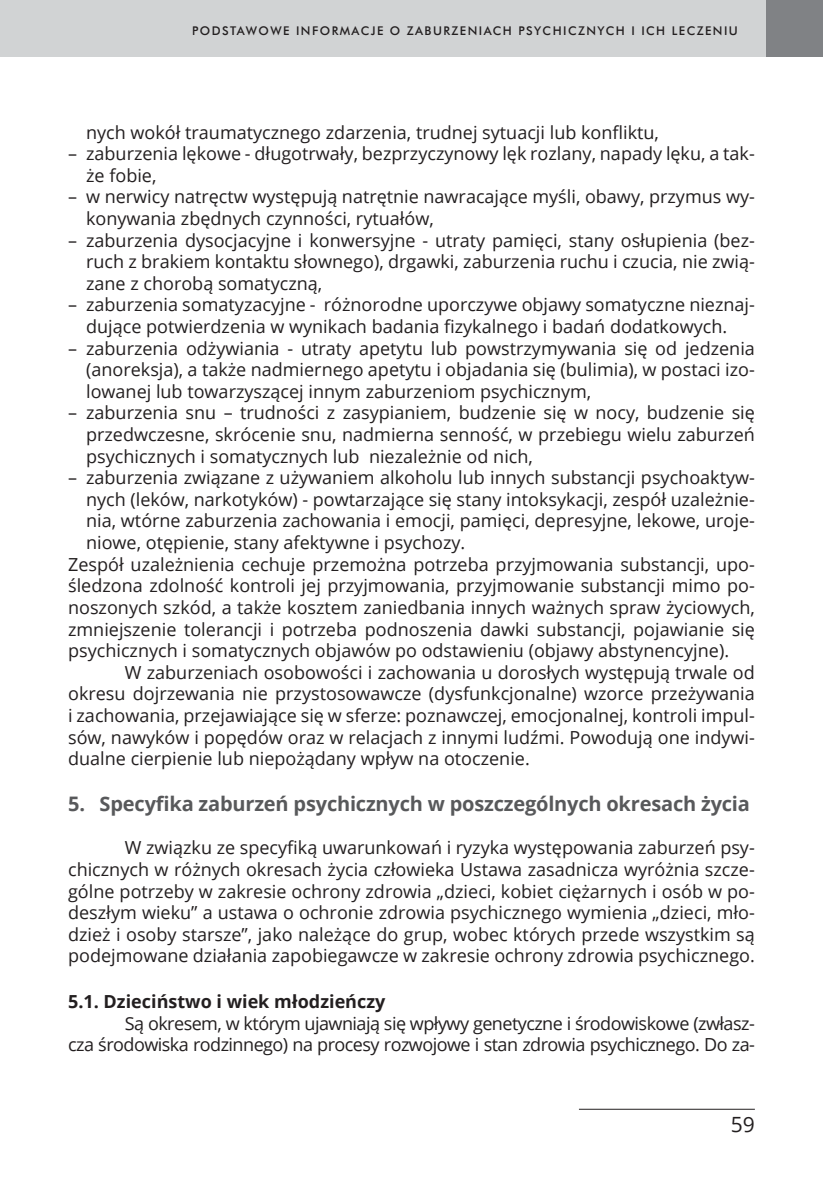
<style>
.page{position:relative;width:823px;height:1191px;background:#fff}
.page>*{position:absolute;margin:0;border:0;box-sizing:border-box;transform-origin:0 0}
.t1{font:21px "Open Sans";color:#231f20}
.t2{font:700 20px "Open Sans";letter-spacing:-.01em;color:#58595b}
.t3{font:18px/21.6px "Open Sans";color:#231f20;text-align:justify}
.t4{font:18px/21.6px "Open Sans";letter-spacing:-.03em;color:#231f20;text-align:right}
.t5{font:700 18px "Open Sans";color:#231f20}
.t6{font:12px "Futura Md EU";letter-spacing:.12em;color:#231f20}
</style>
<div class="page">
<hr style="left:578px;top:1108px;width:176px;height:1px;background:#231f20">
<div style="left:0;top:0;width:765px;height:57px;background:#d1d3d4"></div>
<div style="left:765px;top:0;width:57px;height:57px;background:#808285"></div>
<p class="t6" style="left:192px;top:23px;width:547px">PODSTAWOWE INFORMACJE O ZABURZENIACH PSYCHICZNYCH I ICH LECZENIU</p>
<p class="t3" style="left:86px;top:121px;width:574px">nych wokół traumatycznego zdarzenia, trudnej sytuacji lub konfliktu,</p>
<p class="t3" style="left:86px;top:142px;width:669px;text-indent:-18px">– zaburzenia lękowe - długotrwały, bezprzyczynowy lęk rozlany, napady lęku, a tak&shy;że fobie,</p>
<p class="t3" style="left:86px;top:186px;width:670px;text-indent:-18px">– w nerwicy natręctw występują natrętnie nawracające myśli, obawy, przymus wy&shy;konywania zbędnych czynności, rytuałów,</p>
<p class="t3" style="left:86px;top:229px;width:670px;text-indent:-18px">– zaburzenia dysocjacyjne i konwersyjne - utraty pamięci, stany osłupienia (bez&shy;ruch z brakiem kontaktu słownego), drgawki, zaburzenia ruchu i czucia, nie zwią&shy;zane z chorobą somatyczną,</p>
<p class="t3" style="left:68px;top:294px;width:688px;text-align:center">– zaburzenia somatyzacyjne - różnorodne uporczywe objawy somatyczne nieznaj&shy;dujące potwierdzenia w wynikach badania fizykalnego i badań dodatkowych.</p>
<p class="t3" style="left:86px;top:337px;width:670px;text-indent:-18px">– zaburzenia odżywiania - utraty apetytu lub powstrzymywania się od jedzenia (anoreksja), a także nadmiernego apetytu i objadania się (bulimia), w postaci izo&shy;lowanej lub towarzyszącej innym zaburzeniom psychicznym,</p>
<p class="t3" style="left:86px;top:402px;width:669px;text-indent:-18px">– zaburzenia snu – trudności z zasypianiem, budzenie się w nocy, budzenie się przedwczesne, skrócenie snu, nadmierna senność, w przebiegu wielu zaburzeń psychicznych i somatycznych lub niezależnie od nich,</p>
<p class="t3" style="left:68px;top:466px;width:688px">– zaburzenia związane z używaniem alkoholu lub innych substancji psychoaktyw-</p>
<p class="t3" style="left:86px;top:488px;width:669px">nych (leków, narkotyków) - powtarzające się stany intoksykacji, zespół uzależnie-</p>
<p class="t3" style="left:86px;top:510px;width:670px">nia, wtórne zaburzenia zachowania i emocji, pamięci, depresyjne, lekowe, uroje-</p>
<p class="t3" style="left:86px;top:531px;width:380px">niowe, otępienie, stany afektywne i psychozy.</p>
<p class="t3" style="left:68px;top:553px;width:688px">Zespół uzależnienia cechuje przemożna potrzeba przyjmowania substancji, upo-</p>
<p class="t3" style="left:68px;top:574px;width:688px">śledzona zdolność kontroli jej przyjmowania, przyjmowanie substancji mimo po-</p>
<p class="t3" style="left:68px;top:596px;width:687px">noszonych szkód, a także kosztem zaniedbania innych ważnych spraw życiowych,</p>
<p class="t3" style="left:68px;top:618px;width:687px">zmniejszenie tolerancji i potrzeba podnoszenia dawki substancji, pojawianie się</p>
<p class="t3" style="left:68px;top:639px;width:662px">psychicznych i somatycznych objawów po odstawieniu (objawy abstynencyjne).</p>
<p class="t3" style="left:125px;top:661px;width:631px">W zaburzeniach osobowości i zachowania u dorosłych występują trwale od</p>
<p class="t3" style="left:68px;top:682px;width:687px">okresu dojrzewania nie przystosowawcze (dysfunkcjonalne) wzorce przeżywania</p>
<p class="t3" style="left:68px;top:704px;width:688px">i zachowania, przejawiające się w sferze: poznawczej, emocjonalnej, kontroli impul-</p>
<p class="t3" style="left:68px;top:726px;width:688px">sów, nawyków i popędów oraz w relacjach z innymi ludźmi. Powodują one indywi-</p>
<p class="t3" style="left:68px;top:747px;width:463px">dualne cierpienie lub niepożądany wpływ na otoczenie.</p>
<p class="t2" style="left:68px;top:789px;width:683px">5. Specyfika zaburzeń psychicznych w poszczególnych okresach życia</p>
<p class="t3" style="left:68px;top:836px;width:688px;text-indent:57px">W związku ze specyfiką uwarunkowań i ryzyka występowania zaburzeń psy&shy;chicznych w różnych okresach życia człowieka Ustawa zasadnicza wyróżnia szcze&shy;gólne potrzeby w zakresie ochrony zdrowia „dzieci, kobiet ciężarnych i osób w po&shy;deszłym wieku” a ustawa o ochronie zdrowia psychicznego wymienia „dzieci, mło&shy;dzież i osoby starsze”, jako należące do grup, wobec których przede wszystkim są podejmowane działania zapobiegawcze w zakresie ochrony zdrowia psychicznego.</p>
<p class="t5" style="left:68px;top:988px;width:318px">5.1. Dzieciństwo i wiek młodzieńczy</p>
<p class="t4" style="left:68px;top:1012px;width:688px">Są okresem, w którym ujawniają się wpływy genetyczne i środowiskowe (zwłasz-<br>cza środowiska rodzinnego) na procesy rozwojowe i stan zdrowia psychicznego. Do za-</p>
<p class="t1" style="left:730px;top:1109px;width:26px">59</p>
</div>
